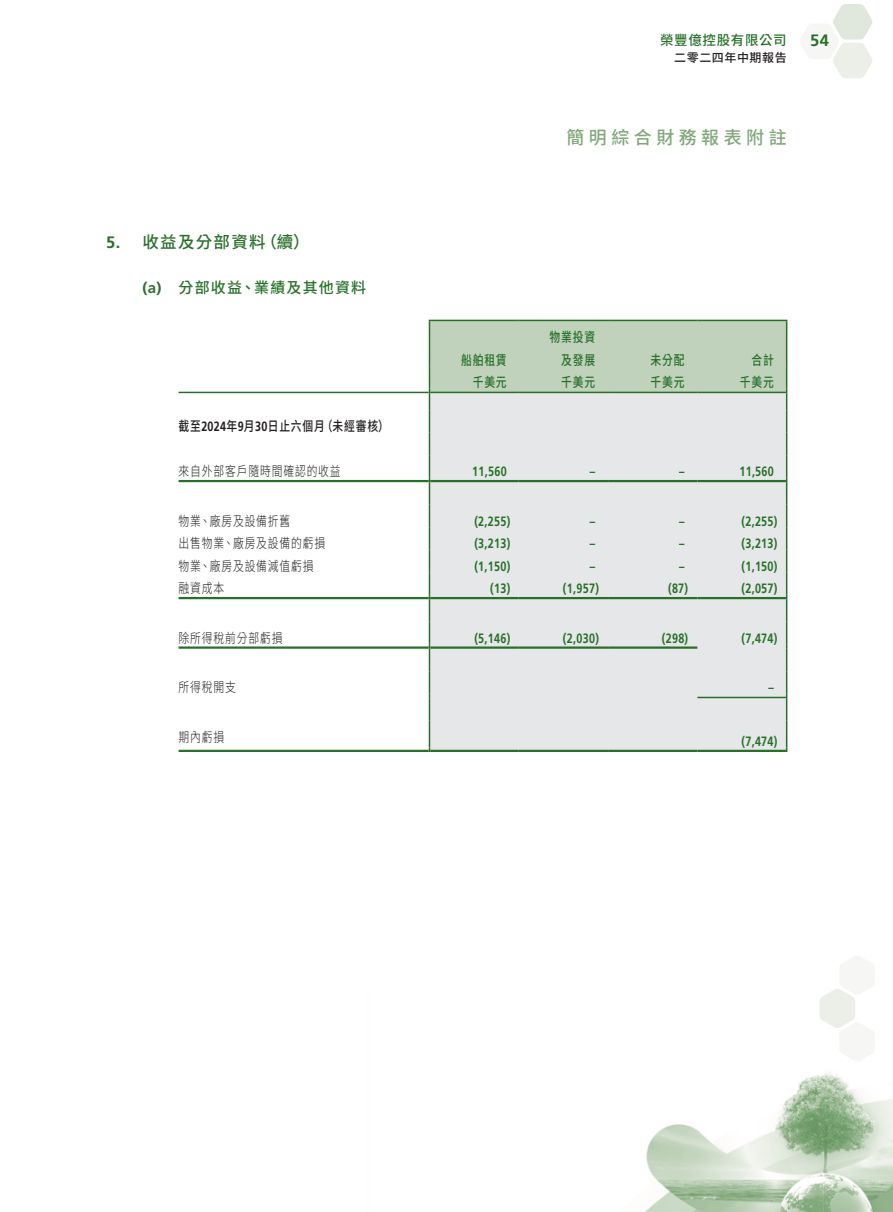
<style>
.page{position:relative;width:893px;height:1212px;background:#fff}
.page>*{position:absolute;margin:0;border:0;box-sizing:border-box;transform-origin:0 0}
.t1{font:500 18px "Source Han Sans TC";letter-spacing:.25em;color:#81a77a}
.Heading_1{font:500 16.5px "Source Han Sans TC";letter-spacing:.08em;color:#287029}
.Heading_1-2{font:700 16.5px "Frutiger LT Std";color:#287029}
.Heading_2{font:500 15px "Source Han Sans TC";letter-spacing:.08em;color:#287029}
.Heading_2-2{font:700 15px "Frutiger LT Std";color:#287029}
.Body_Text{font:700 13.5px "Frutiger LT Std";letter-spacing:.03em;color:#287029;scale:.8 1}
.Body_Text-2{font:300 13.5px "Source Han Sans TC";letter-spacing:.08em;color:#231f20;scale:.8 1}
.Body_Text-3{font:500 13.5px "Source Han Sans TC";letter-spacing:.08em;color:#287029;scale:.8 1}
.Body_Text-4{font:500 13.5px "Source Han Sans TC";letter-spacing:.08em;color:#231f20;scale:.8 1}
.Body_Text-5{font:500 13.5px "Source Han Sans TC";letter-spacing:.05em;color:#287029}
.t2{font:500 12px "Source Han Sans TC";letter-spacing:.05em;color:#231f20}
.s1{font-family:"Frutiger LT Std";font-weight:700}
</style>
<div class="page">
<img style="left:178px;top:319px;width:715px;height:893px">
<svg style="left:820px;top:955px;width:55px;height:107px"></svg>
<svg style="left:800px;top:4px;width:72px;height:74px"></svg>
<svg style="left:429px;top:320px;width:358px;height:432px;background:#dde2df"></svg>
<hr style="left:179px;top:392px;width:250px;height:1px;background:#287029">
<hr style="left:430px;top:392px;width:89px;height:1px;background:#287029">
<hr style="left:519px;top:392px;width:89px;height:1px;background:#287029">
<hr style="left:608px;top:392px;width:89px;height:1px;background:#287029">
<hr style="left:697px;top:392px;width:89px;height:1px;background:#287029">
<hr style="left:179px;top:480px;width:250px;height:2px;background:#287029">
<hr style="left:430px;top:480px;width:89px;height:2px;background:#287029">
<hr style="left:519px;top:480px;width:89px;height:2px;background:#287029">
<hr style="left:608px;top:480px;width:89px;height:2px;background:#287029">
<hr style="left:697px;top:480px;width:89px;height:2px;background:#287029">
<hr style="left:179px;top:597px;width:250px;height:2px;background:#287029">
<hr style="left:430px;top:597px;width:89px;height:2px;background:#287029">
<hr style="left:519px;top:597px;width:89px;height:2px;background:#287029">
<hr style="left:608px;top:597px;width:89px;height:2px;background:#287029">
<hr style="left:697px;top:597px;width:89px;height:2px;background:#287029">
<hr style="left:179px;top:646px;width:250px;height:3px;background:#287029">
<hr style="left:430px;top:646px;width:89px;height:3px;background:#287029">
<hr style="left:519px;top:646px;width:89px;height:3px;background:#287029">
<hr style="left:608px;top:646px;width:89px;height:3px;background:#287029">
<hr style="left:697px;top:697px;width:89px;height:1px;background:#287029">
<hr style="left:179px;top:750px;width:250px;height:2px;background:#287029">
<hr style="left:430px;top:750px;width:89px;height:2px;background:#287029">
<hr style="left:519px;top:750px;width:89px;height:2px;background:#287029">
<hr style="left:608px;top:750px;width:89px;height:2px;background:#287029">
<hr style="left:697px;top:750px;width:89px;height:2px;background:#287029">
<p class="Heading_1-2" style="left:106px;top:233px;width:16px">5.</p>
<p class="Heading_1" style="left:261px;top:233px;width:51px">（續(</p>
<p class="Heading_1" style="left:142px;top:233px;width:125px">收益及分部資料</p>
<p class="Heading_2-2" style="left:142px;top:279px;width:21px">a( )</p>
<p class="Heading_2" style="left:179px;top:279px;width:189px">分部收益、業績及其他資料</p>
<p class="Body_Text-4" style="left:322px;top:418px;width:85px">（未經審核(</p>
<p class="Body_Text-4" style="left:179px;top:418px;width:185px">截至<span class="s1">2024</span>年 月<span class="s1">9 30</span>日止六個月</p>
<p class="Body_Text-2" style="left:179px;top:463px;width:204px">來自外部客戶隨時間確認的收益</p>
<p class="Body_Text-2" style="left:179px;top:513px;width:141px">物業、廠房及設備折舊</p>
<p class="Body_Text-2" style="left:179px;top:535px;width:185px">出售物業、廠房及設備的虧損</p>
<p class="Body_Text-2" style="left:179px;top:558px;width:170px">物業、廠房及設備減值虧損</p>
<p class="Body_Text-2" style="left:179px;top:580px;width:59px">融資成本</p>
<p class="Body_Text-2" style="left:179px;top:630px;width:131px">除所得稅前分部虧損</p>
<p class="Body_Text-2" style="left:179px;top:679px;width:73px">所得稅開支</p>
<p class="Body_Text-2" style="left:179px;top:729px;width:59px">期內虧損</p>
<p class="Body_Text-5" style="left:660px;top:33px;width:128px">榮豐億控股有限公司</p>
<p class="t2" style="left:674px;top:51px;width:114px">二零二四年中期報告</p>
<p class="Heading_1-2" style="left:810px;top:31px;width:20px">54</p>
<h1 class="t1" style="left:566px;top:127px;width:222px">簡明綜合財務報表附註</h1>
<p class="Body_Text-3" style="left:550px;top:329px;width:59px">物業投資</p>
<p class="Body_Text-3" style="left:461px;top:352px;width:59px">船舶租賃</p>
<p class="Body_Text-3" style="left:561px;top:352px;width:44px">及發展</p>
<p class="Body_Text-3" style="left:650px;top:352px;width:44px">未分配</p>
<p class="Body_Text-3" style="left:751px;top:352px;width:30px">合計</p>
<p class="Body_Text-3" style="left:473px;top:374px;width:44px">千美元</p>
<p class="Body_Text-3" style="left:561px;top:374px;width:44px">千美元</p>
<p class="Body_Text-3" style="left:650px;top:374px;width:44px">千美元</p>
<p class="Body_Text-3" style="left:740px;top:374px;width:44px">千美元</p>
<p class="Body_Text" style="left:472px;top:463px;width:45px">11,560</p>
<p class="Body_Text" style="left:590px;top:463px;width:8px">–</p>
<p class="Body_Text" style="left:679px;top:463px;width:8px">–</p>
<p class="Body_Text" style="left:739px;top:463px;width:45px">11,560</p>
<p class="Body_Text" style="left:474px;top:513px;width:47px">)2,255(</p>
<p class="Body_Text" style="left:590px;top:513px;width:8px">–</p>
<p class="Body_Text" style="left:679px;top:513px;width:8px">–</p>
<p class="Body_Text" style="left:741px;top:513px;width:47px">)2,255(</p>
<p class="Body_Text" style="left:474px;top:535px;width:47px">)3,213(</p>
<p class="Body_Text" style="left:590px;top:535px;width:8px">–</p>
<p class="Body_Text" style="left:679px;top:535px;width:8px">–</p>
<p class="Body_Text" style="left:741px;top:535px;width:47px">)3,213(</p>
<p class="Body_Text" style="left:474px;top:558px;width:47px">)1,150(</p>
<p class="Body_Text" style="left:590px;top:558px;width:8px">–</p>
<p class="Body_Text" style="left:679px;top:558px;width:8px">–</p>
<p class="Body_Text" style="left:741px;top:558px;width:47px">)1,150(</p>
<p class="Body_Text" style="left:490px;top:580px;width:27px">)13(</p>
<p class="Body_Text" style="left:563px;top:580px;width:47px">)1,957(</p>
<p class="Body_Text" style="left:668px;top:580px;width:27px">)87(</p>
<p class="Body_Text" style="left:741px;top:580px;width:47px">)2,057(</p>
<p class="Body_Text" style="left:474px;top:630px;width:47px">)5,146(</p>
<p class="Body_Text" style="left:563px;top:630px;width:47px">)2,030(</p>
<p class="Body_Text" style="left:662px;top:630px;width:35px">)298(</p>
<p class="Body_Text" style="left:741px;top:630px;width:47px">)7,474(</p>
<p class="Body_Text" style="left:768px;top:679px;width:8px">–</p>
<p class="Body_Text" style="left:741px;top:733px;width:47px">)7,474(</p>
</div>
